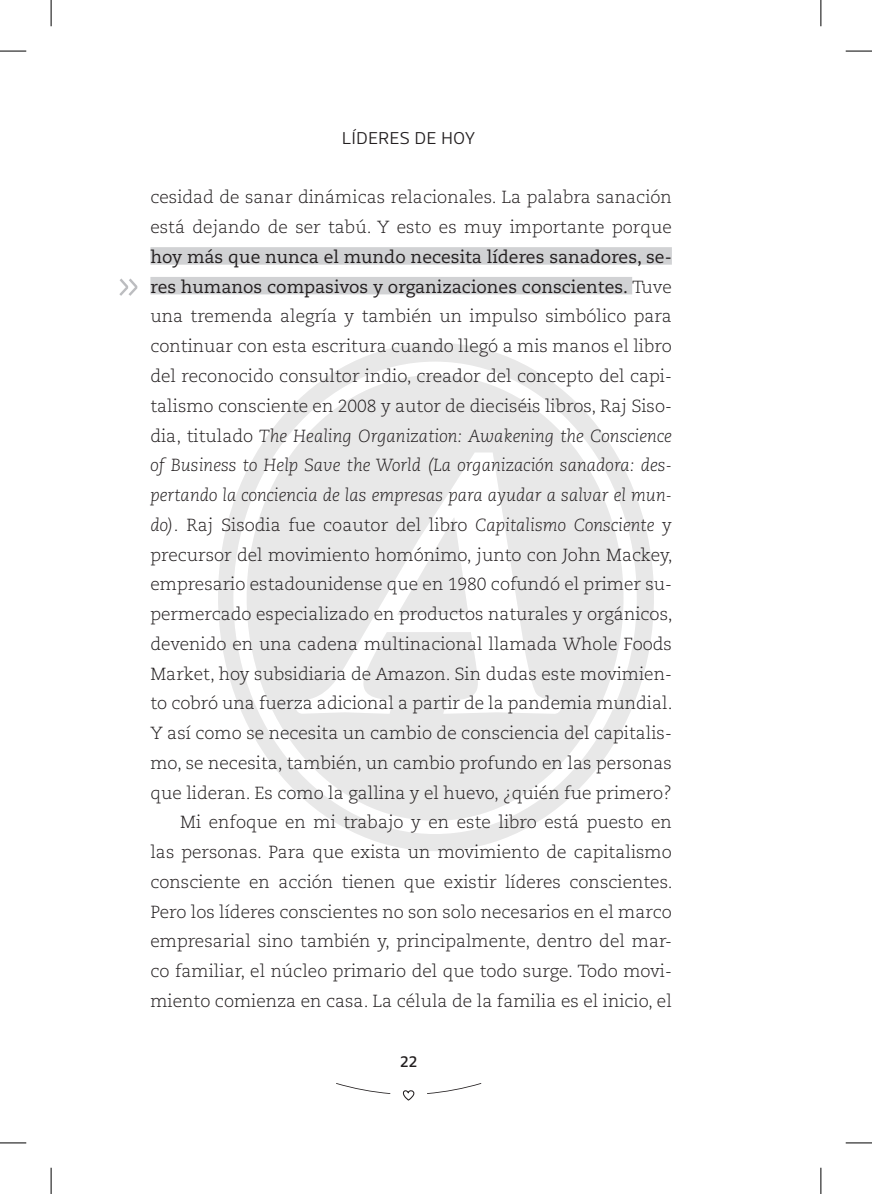
<style>
.page{position:relative;width:872px;height:1194px;background:#fff}
.page>*{position:absolute;margin:0;border:0;box-sizing:border-box;transform-origin:0 0}
.t1{font:300 52.5px "Caecilia LT Std";color:#bcbdc0}
.t2{font:300 17.5px/29.8px "Caecilia LT Std";color:#231f20}
.t3{font:300 17.5px "Acto";letter-spacing:.03em;color:#231f20}
.t4{font:500 16.62px "Anek Kannada";color:#231f20}
.s1{font-weight:400}
.s2{font-style:italic}
</style>
<div class="page">
<svg style="left:429px;top:1083px;width:52px;height:10px"></svg>
<svg style="left:336px;top:1083px;width:52px;height:10px"></svg>
<svg style="left:402px;top:1090px;width:13px;height:11px"></svg>
<div style="left:150px;top:247px;width:521px;height:18px;background:#d1d2d4"></div>
<div style="left:150px;top:277px;width:481px;height:17px;background:#d1d2d4"></div>
<svg style="left:0;top:51px;width:26px;height:1px"></svg>
<svg style="left:845px;top:51px;width:26px;height:1px"></svg>
<svg style="left:0;top:1142px;width:26px;height:1px"></svg>
<svg style="left:845px;top:1142px;width:26px;height:1px"></svg>
<svg style="left:51px;top:0;width:1px;height:26px"></svg>
<svg style="left:51px;top:1167px;width:1px;height:26px"></svg>
<svg style="left:820px;top:0;width:1px;height:26px"></svg>
<svg style="left:820px;top:1167px;width:1px;height:26px"></svg>
<svg style="left:218px;top:343px;width:435px;height:508px"></svg>
<svg style="left:246px;top:375px;width:377px;height:445px;fill:#e8e8e8"></svg>
<svg style="left:397px;top:517px;width:71px;height:98px"></svg>
<p class="t3" style="left:342px;top:128px;width:134px">LÍDERES DE HOY</p>
<h1 class="t1" style="left:116px;top:253px;width:26px">»</h1>
<p class="t2" style="left:150px;top:183px;width:522px">cesidad de sanar dinámicas relacionales. La palabra sanación está dejando de ser tabú. Y esto es muy importante porque</p>
<p class="t2" style="left:150px;top:242px;width:523px;text-align:right"><span class="s1">hoy más que nunca el mundo necesita líderes sanadores, se&shy;res humanos compasivos y organizaciones conscientes.</span> Tuve una tremenda alegría y también un impulso simbólico para continuar con esta escritura cuando llegó a mis manos el libro del reconocido consultor indio, creador del concepto del capi&shy;talismo consciente en 2008 y autor de dieciséis libros, Raj Siso&shy;dia, titulado <span class="s2">The Healing Organization: Awakening the Conscience of Business to Help Save the World (La organización sanadora: des&shy;pertando la conciencia de las empresas para ayudar a salvar el mun&shy;do).</span> Raj Sisodia fue coautor del libro <span class="s2">Capitalismo Consciente</span> y precursor del movimiento homónimo, junto con John Mackey, empresario estadounidense que en 1980 cofundó el primer su&shy;permercado especializado en productos naturales y orgánicos, devenido en una cadena multinacional llamada Whole Foods Market, hoy subsidiaria de Amazon. Sin dudas este movimien&shy;to cobró una fuerza adicional a partir de la pandemia mundial.<br>Y así como se necesita un cambio de consciencia del capitalis&shy;mo, se necesita, también, un cambio profundo en las personas que lideran. Es como la gallina y el huevo, ¿quién fue primero?<br>Mi enfoque en mi trabajo y en este libro está puesto en<br>las personas. Para que exista un movimiento de capitalismo consciente en acción tienen que existir líderes conscientes.<br>Pero los líderes conscientes no son solo necesarios en el marco empresarial sino también y, principalmente, dentro del mar&shy;co familiar, el núcleo primario del que todo surge. Todo movi&shy;miento comienza en casa. La célula de la familia es el inicio, el</p>
<p class="t4" style="left:400px;top:1051px;width:18px">22</p>
</div>
